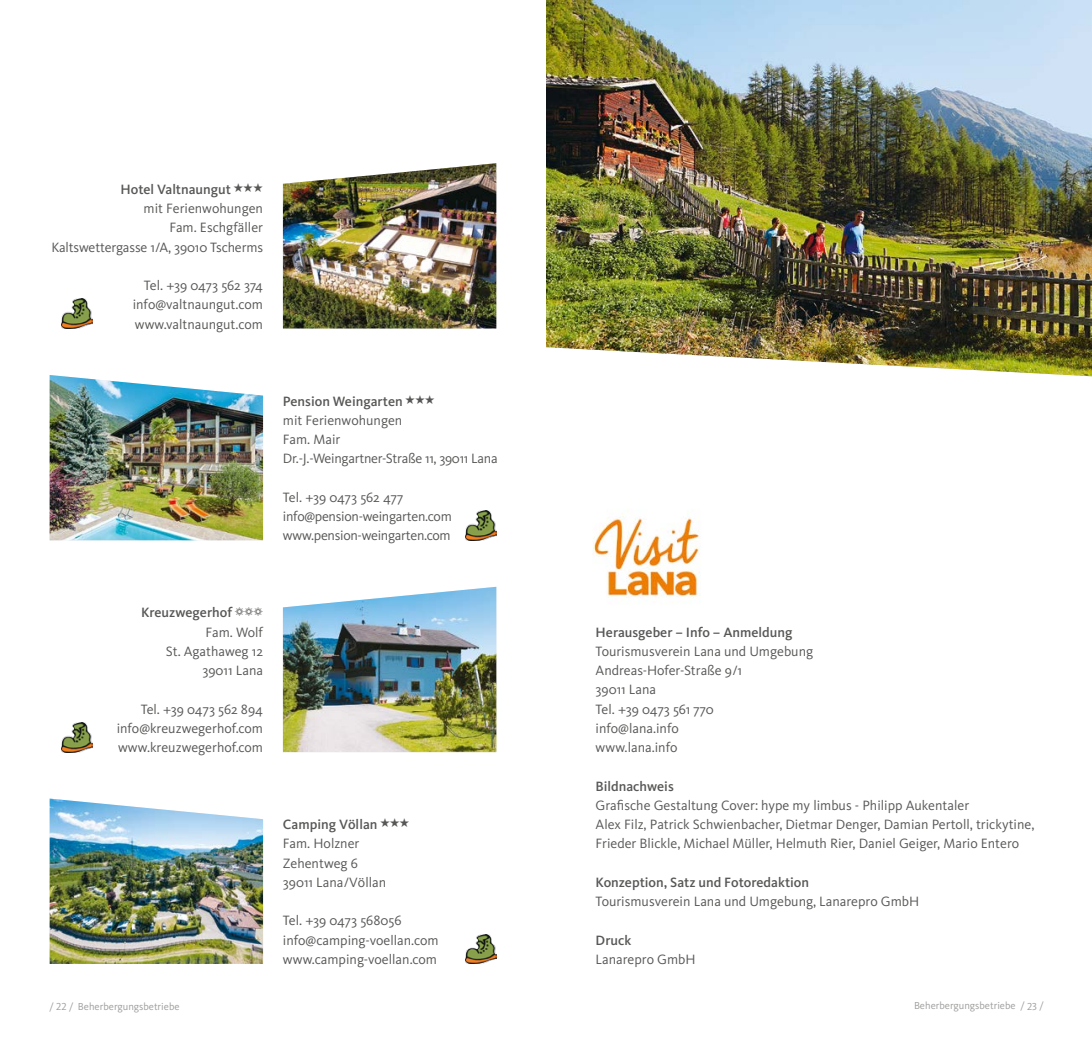
<style>
.page{position:relative;width:1092px;height:1042px;background:#fff}
.page>*{position:absolute;margin:0;border:0;box-sizing:border-box;transform-origin:0 0}
.t1{font:14px/19.2px "Kievit";color:#575756}
.t2{font:14px/19.2px "Kievit";letter-spacing:-.02em;color:#575756}
.t3{font:500 14px "Kievit";color:#575756}
.t4{font:10.5px "Kievit";color:#9d9d9c}
.s1{font-weight:500}
.s2{font-family:"Meraner Land Holiday";font-size:12.25px}
.s3{font-family:"Kievit Regular SC"}
</style>
<div class="page">
<img style="left:546px;top:0;width:545px;height:376px">
<img style="left:50px;top:375px;width:213px;height:165px">
<img style="left:50px;top:798px;width:213px;height:166px">
<img style="left:283px;top:163px;width:213px;height:165px">
<img style="left:283px;top:587px;width:213px;height:165px">
<img style="left:62px;top:299px;width:30px;height:29px">
<img style="left:62px;top:722px;width:30px;height:30px">
<img style="left:466px;top:510px;width:30px;height:30px">
<img style="left:466px;top:934px;width:30px;height:30px">
<img style="left:593px;top:510px;width:108px;height:92px">
<p class="t1" style="left:51px;top:180px;width:213px;text-align:right"><span class="s1">Hotel Valtnaungut</span> <span class="s2">AAA<br></span>mit Ferienwohungen<br>Fam. Eschgfäller<br>Kaltswettergasse 1/A, 39010 Tscherms</p>
<p class="t1" style="left:133px;top:276px;width:132px;text-align:justify;text-indent:11px">Tel. +39 0473 562 374 info@valtnaungut.com www.valtnaungut.com</p>
<p class="t2" style="left:283px;top:391px;width:216px"><span class="s1">Pension Weingarten</span> <span class="s2">AAA<br></span>mit Ferienwohungen<br>Fam. Mair<br>Dr.-J.-Weingartner-Straße 11, 39011 Lana</p>
<p class="t2" style="left:283px;top:488px;width:170px">Tel. +39 0473 562 477 info@pension-weingarten.com www.pension-weingarten.com</p>
<p class="t1" style="left:141px;top:603px;width:123px;text-align:right"><span class="s1">Kreuzwegerhof</span> <span class="s2">BBB<br></span>Fam. Wolf<br>St. Agathaweg 12<br>39011 Lana</p>
<p class="t1" style="left:117px;top:699px;width:148px;text-align:justify;text-indent:24px">Tel. +39 0473 562 894 info@kreuzwegerhof.com www.kreuzwegerhof.com</p>
<p class="t1" style="left:283px;top:815px;width:128px"><span class="s1">Camping Völlan</span> <span class="s2">AAA<br></span>Fam. Holzner<br>Zehentweg 6<br>39011 Lana/Völlan</p>
<p class="t1" style="left:283px;top:911px;width:157px">Tel. +39 0473 568056 info@camping-voellan.com www.camping-voellan.com</p>
<p class="t3" style="left:595px;top:623px;width:198px">Herausgeber – Info – Anmeldung</p>
<p class="t1" style="left:595px;top:642px;width:219px">Tourismusverein Lana und Umgebung<br>Andreas-Hofer-Straße 9/1<br>39011 Lana<br>Tel. +39 0473 561 770<br>info@lana.info<br>www.lana.info</p>
<p class="t3" style="left:595px;top:777px;width:80px">Bildnachweis</p>
<p class="t1" style="left:595px;top:796px;width:440px">Grafische Gestaltung Cover: hype my limbus - Philipp Aukentaler<br>Alex Filz, Patrick Schwienbacher, Dietmar Denger, Damian Pertoll, trickytine,<br>Frieder Blickle, Michael Müller, Helmuth Rier, Daniel Geiger, Mario Entero</p>
<p class="t3" style="left:595px;top:873px;width:215px">Konzeption, Satz und Fotoredaktion</p>
<p class="t1" style="left:595px;top:892px;width:325px">Tourismusverein Lana und Umgebung, Lanarepro GmbH</p>
<p class="t3" style="left:595px;top:931px;width:37px">Druck</p>
<p class="t1" style="left:595px;top:950px;width:102px">Lanarepro GmbH</p>
<p class="t4" style="left:50px;top:1001px;width:131px"><span class="s3">/ 22 /</span> Beherbergungsbetriebe</p>
<p class="t4" style="left:913px;top:1000px;width:131px">Beherbergungsbetriebe <span class="s3">/ 23 /</span></p>
</div>
